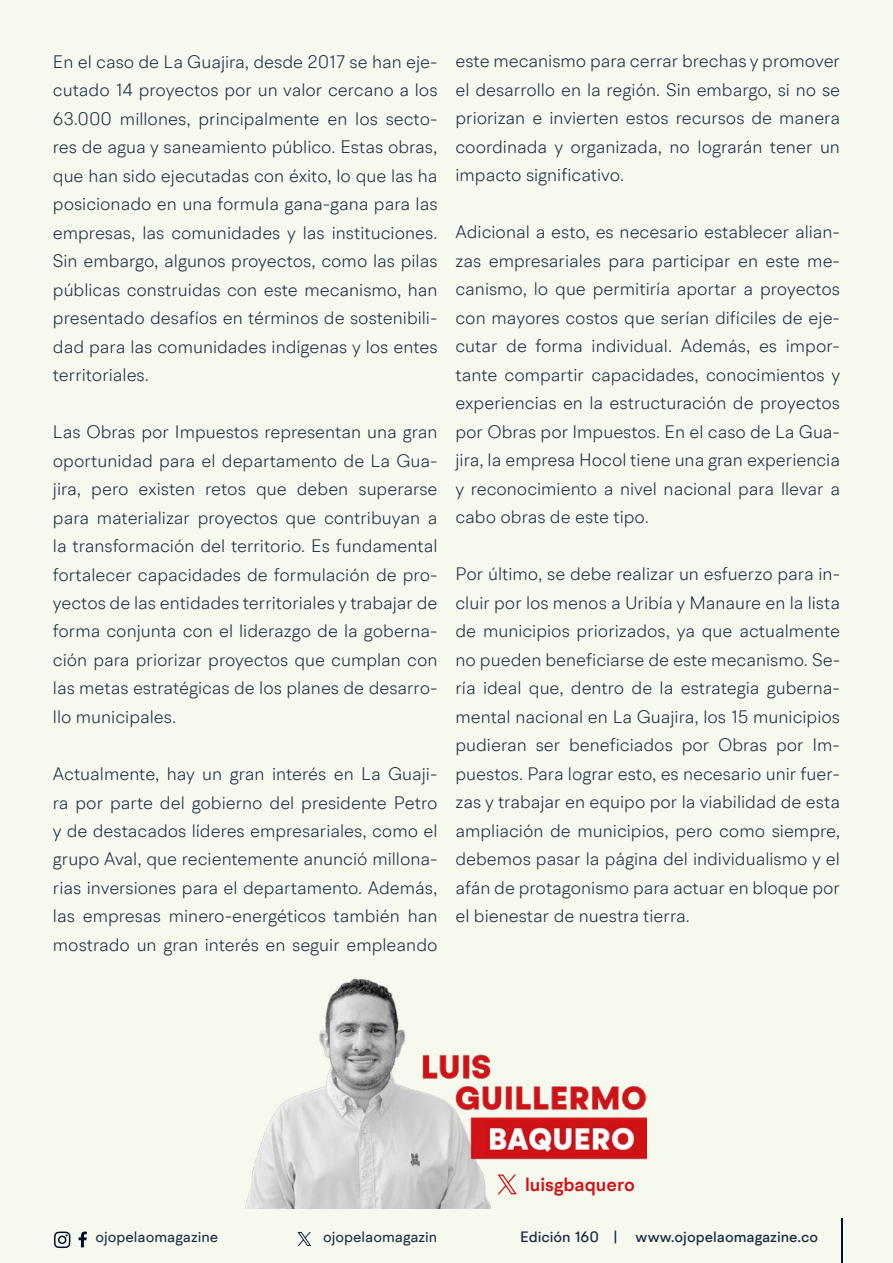
<style>
.page{position:relative;width:893px;height:1263px;background:#f6f9ee}
.page>*{position:absolute;margin:0;border:0;box-sizing:border-box;transform-origin:0 0}
.t1{font:600 18.75px "BR Hendrix";color:#d11217}
.t2{font:300 18px/28.5px "BR Hendrix";color:#1b2943;text-align:justify}
.t3{font:500 15px "BR Hendrix";color:#1b2943}
.t4{font:15px "BR Hendrix";color:#1b2943}
</style>
<div class="page">
<svg style="left:79px;top:1231px;width:8px;height:16px"></svg>
<svg style="left:54px;top:1231px;width:17px;height:17px"></svg>
<hr style="left:841px;top:1219px;width:1px;height:44px;background:#000f2b">
<svg style="left:298px;top:1232px;width:13px;height:14px"></svg>
<img style="left:245px;top:978px;width:401px;height:231px">
<svg style="left:497px;top:1174px;width:20px;height:20px"></svg>
<p class="t2" style="left:53px;top:47px;width:386px">En el caso de La Guajira, desde 2017 se han eje&shy;cutado 14 proyectos por un valor cercano a los 63.000 millones, principalmente en los secto&shy;res de agua y saneamiento público. Estas obras, que han sido ejecutadas con éxito, lo que las ha posicionado en una formula gana-gana para las empresas, las comunidades y las instituciones.<br>Sin embargo, algunos proyectos, como las pilas públicas construidas con este mecanismo, han presentado desafíos en términos de sostenibili&shy;dad para las comunidades indígenas y los entes territoriales.</p>
<p class="t2" style="left:53px;top:417px;width:386px">Las Obras por Impuestos representan una gran oportunidad para el departamento de La Gua&shy;jira, pero existen retos que deben superarse para materializar proyectos que contribuyan a la transformación del territorio. Es fundamental fortalecer capacidades de formulación de pro&shy;yectos de las entidades territoriales y trabajar de forma conjunta con el liderazgo de la goberna&shy;ción para priorizar proyectos que cumplan con las metas estratégicas de los planes de desarro&shy;llo municipales.</p>
<p class="t2" style="left:53px;top:759px;width:386px">Actualmente, hay un gran interés en La Guaji&shy;ra por parte del gobierno del presidente Petro y de destacados líderes empresariales, como el grupo Aval, que recientemente anunció millona&shy;rias inversiones para el departamento. Además, las empresas minero-energéticos también han mostrado un gran interés en seguir empleando</p>
<p class="t2" style="left:455px;top:47px;width:386px">este mecanismo para cerrar brechas y promover el desarrollo en la región. Sin embargo, si no se priorizan e invierten estos recursos de manera coordinada y organizada, no lograrán tener un impacto significativo.</p>
<p class="t2" style="left:455px;top:218px;width:386px">Adicional a esto, es necesario establecer alian&shy;zas empresariales para participar en este me&shy;canismo, lo que permitiría aportar a proyectos con mayores costos que serían difíciles de eje&shy;cutar de forma individual. Además, es impor&shy;tante compartir capacidades, conocimientos y experiencias en la estructuración de proyectos por Obras por Impuestos. En el caso de La Gua&shy;jira, la empresa Hocol tiene una gran experiencia y reconocimiento a nivel nacional para llevar a cabo obras de este tipo.</p>
<p class="t2" style="left:455px;top:560px;width:386px">Por último, se debe realizar un esfuerzo para in&shy;cluir por los menos a Uribía y Manaure en la lista de municipios priorizados, ya que actualmente no pueden beneficiarse de este mecanismo. Se&shy;ría ideal que, dentro de la estrategia guberna&shy;mental nacional en La Guajira, los 15 municipios pudieran ser beneficiados por Obras por Im&shy;puestos. Para lograr esto, es necesario unir fuer&shy;zas y trabajar en equipo por la viabilidad de esta ampliación de municipios, pero como siempre, debemos pasar la página del individualismo y el afán de protagonismo para actuar en bloque por el bienestar de nuestra tierra.</p>
<p class="t1" style="left:525px;top:1172px;width:111px">luisgbaquero</p>
<p class="t4" style="left:96px;top:1227px;width:124px">ojopelaomagazine</p>
<p class="t4" style="left:323px;top:1227px;width:116px">ojopelaomagazin</p>
<p class="t3" style="left:520px;top:1227px;width:299px">Edición 160 | www.ojopelaomagazine.co</p>
</div>
